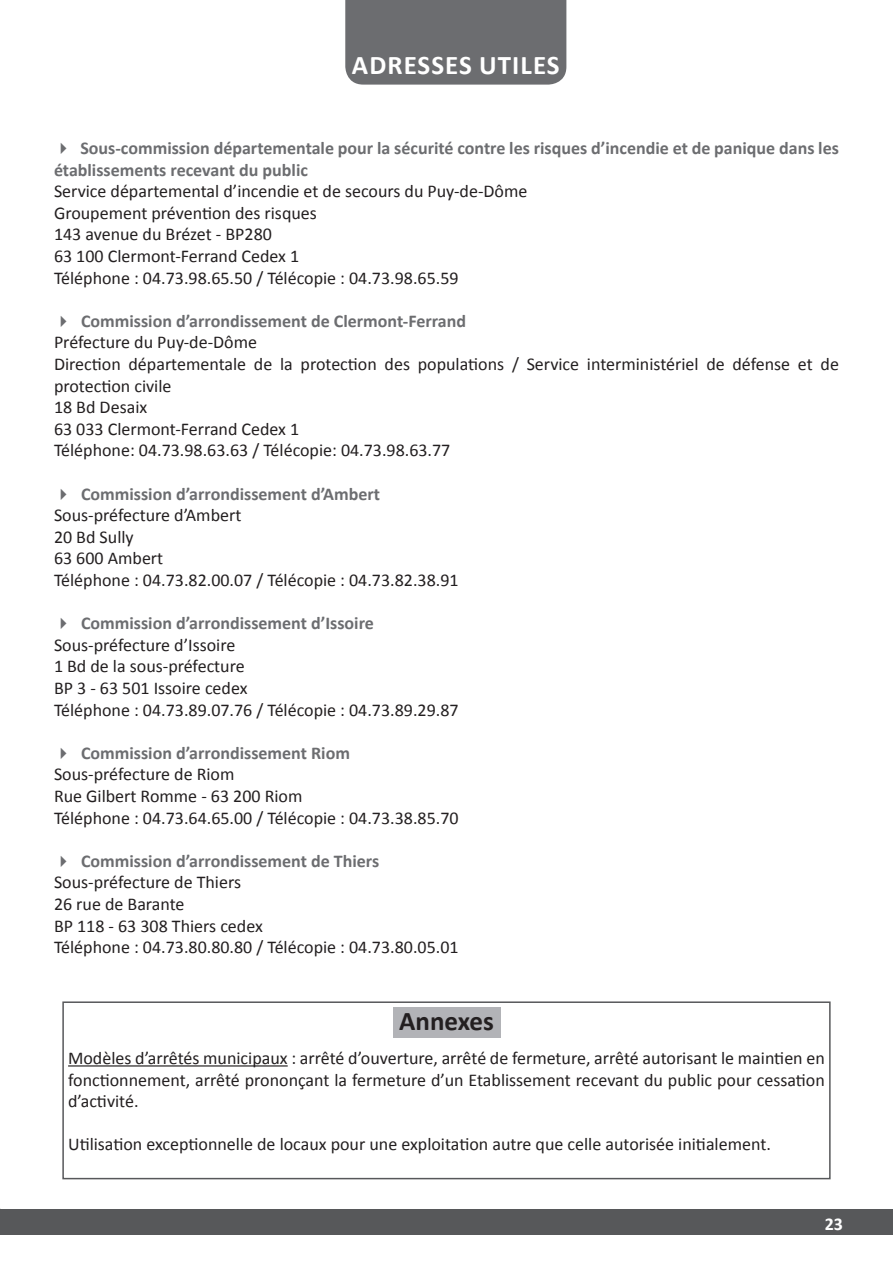
<style>
.page{position:relative;width:893px;height:1263px;background:#fff}
.page>*{position:absolute;margin:0;border:0;box-sizing:border-box;transform-origin:0 0}
.texte{font:700 27px "Calibri";letter-spacing:.04em;color:#fff}
.texte-2{font:700 27px "Calibri";color:#231f20}
.texte-3{font:18px/21.6px "Calibri";color:#231f20}
.texte-4{font:700 18px/21.6px "Calibri";color:#6c6d70}
.t1{font:700 18px "Calibri";color:#fff}
</style>
<div class="page">
<div style="left:0;top:1209px;width:893px;height:26px;background:#57585a"></div>
<hr style="left:68px;top:1065px;width:220px;height:1px;background:#231f20">
<div style="left:62px;top:1001px;width:769px;height:178px;border:2px solid #57585a"></div>
<div style="left:345px;top:0;width:221px;height:85px;background:#6c6d70"></div>
<div style="left:393px;top:1008px;width:107px;height:30px;background:#b2b3b7"></div>
<p class="texte" style="left:352px;top:47px;width:209px">ADRESSES UTILES</p>
<p class="texte-4" style="left:54px;top:137px;width:786px">✔ Sous-commission départementale pour la sécurité contre les risques d’incendie et de panique dans les établissements recevant du public</p>
<p class="texte-3" style="left:54px;top:180px;width:475px">Service départemental d’incendie et de secours du Puy-de-Dôme</p>
<p class="texte-3" style="left:54px;top:202px;width:264px">Groupement prévention des risques</p>
<p class="texte-3" style="left:54px;top:224px;width:219px">143 avenue du Brézet - BP280</p>
<p class="texte-3" style="left:54px;top:245px;width:247px">63 100 Clermont-Ferrand Cedex 1</p>
<p class="texte-3" style="left:54px;top:267px;width:406px">Téléphone : 04.73.98.65.50 / Télécopie : 04.73.98.65.59</p>
<p class="texte-4" style="left:54px;top:310px;width:414px">✔ Commission d’arrondissement de Clermont-Ferrand</p>
<p class="texte-3" style="left:54px;top:332px;width:205px">Préfecture du Puy-de-Dôme</p>
<p class="texte-3" style="left:54px;top:353px;width:786px">Direction départementale de la protection des populations / Service interministériel de défense et de protection civile</p>
<p class="texte-3" style="left:54px;top:396px;width:95px">18 Bd Desaix</p>
<p class="texte-3" style="left:54px;top:418px;width:247px">63 033 Clermont-Ferrand Cedex 1</p>
<p class="texte-3" style="left:54px;top:440px;width:398px">Téléphone: 04.73.98.63.63 / Télécopie: 04.73.98.63.77</p>
<p class="texte-4" style="left:54px;top:483px;width:328px">✔ Commission d’arrondissement d’Ambert</p>
<p class="texte-3" style="left:54px;top:504px;width:189px">Sous-préfecture d’Ambert</p>
<p class="texte-3" style="left:54px;top:526px;width:81px">20 Bd Sully</p>
<p class="texte-3" style="left:54px;top:548px;width:111px">63 600 Ambert</p>
<p class="texte-3" style="left:54px;top:569px;width:406px">Téléphone : 04.73.82.00.07 / Télécopie : 04.73.82.38.91</p>
<p class="texte-4" style="left:54px;top:612px;width:321px">✔ Commission d’arrondissement d’Issoire</p>
<p class="texte-3" style="left:54px;top:634px;width:183px">Sous-préfecture d’Issoire</p>
<p class="texte-3" style="left:54px;top:656px;width:192px">1 Bd de la sous-préfecture</p>
<p class="texte-3" style="left:54px;top:677px;width:195px">BP 3 - 63 501 Issoire cedex</p>
<p class="texte-3" style="left:54px;top:699px;width:406px">Téléphone : 04.73.89.07.76 / Télécopie : 04.73.89.29.87</p>
<p class="texte-4" style="left:54px;top:742px;width:297px">✔ Commission d’arrondissement Riom</p>
<p class="texte-3" style="left:54px;top:764px;width:182px">Sous-préfecture de Riom</p>
<p class="texte-3" style="left:54px;top:785px;width:250px">Rue Gilbert Romme - 63 200 Riom</p>
<p class="texte-3" style="left:54px;top:807px;width:406px">Téléphone : 04.73.64.65.00 / Télécopie : 04.73.38.85.70</p>
<p class="texte-4" style="left:54px;top:850px;width:327px">✔ Commission d’arrondissement de Thiers</p>
<p class="texte-3" style="left:54px;top:872px;width:189px">Sous-préfecture de Thiers</p>
<p class="texte-3" style="left:54px;top:893px;width:132px">26 rue de Barante</p>
<p class="texte-3" style="left:54px;top:915px;width:210px">BP 118 - 63 308 Thiers cedex</p>
<p class="texte-3" style="left:54px;top:936px;width:406px">Téléphone : 04.73.80.80.80 / Télécopie : 04.73.80.05.01</p>
<p class="texte-2" style="left:399px;top:1004px;width:96px">Annexes</p>
<p class="texte-3" style="left:68px;top:1047px;width:758px;text-align:justify">Modèles d’arrêtés municipaux : arrêté d’ouverture, arrêté de fermeture, arrêté autorisant le maintien en fonctionnement, arrêté prononçant la fermeture d’un Etablissement recevant du public pour cessation d’activité.</p>
<p class="texte-3" style="left:68px;top:1133px;width:704px">Utilisation exceptionnelle de locaux pour une exploitation autre que celle autorisée initialement.</p>
<p class="t1" style="left:825px;top:1212px;width:20px">23</p>
</div>
